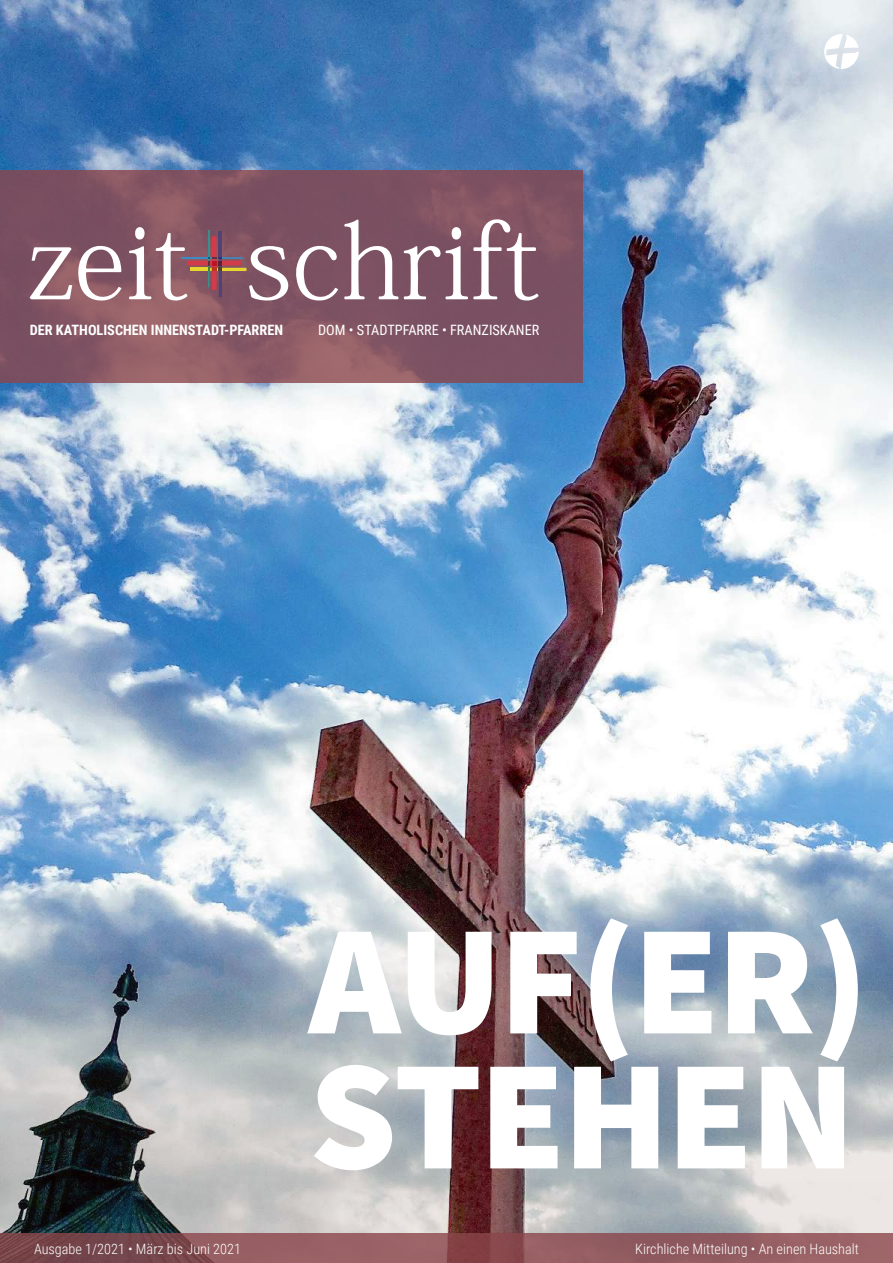
<style>
.page{position:relative;width:893px;height:1263px;background:#fff}
.page>*{position:absolute;margin:0;border:0;box-sizing:border-box;transform-origin:0 0}
.t1{font:900 156.45px/135px "Source Sans Pro";letter-spacing:-.02em;color:#fff}
.t2{font:300 14.25px "Roboto Condensed";color:#fff}
.t3{font:700 14.25px "Roboto Condensed";color:#fff}
.t4{font:14.25px "Roboto Condensed";color:#fff}
</style>
<div class="page">
<img style="left:0;top:0;width:893px;height:845px">
<img style="left:0;top:845px;width:893px;height:388px">
<div style="left:0;top:170px;width:583px;height:213px;background:#8b464b;opacity:.8"></div>
<hr style="left:222px;top:268px;width:24px;height:3px;background:#e7d630">
<hr style="left:222px;top:257px;width:21px;height:2px;background:#3d8bc4">
<svg style="left:30px;top:244px;width:92px;height:57px"></svg>
<svg style="left:249px;top:219px;width:149px;height:82px"></svg>
<svg style="left:404px;top:219px;width:135px;height:82px"></svg>
<div style="left:452px;top:227px;width:9px;height:13px;background:#fff;border-radius:50%"></div>
<svg style="left:129px;top:227px;width:112px;height:74px;background:#9a6f78"></svg>
<div style="left:0;top:1233px;width:893px;height:30px;background:#8b464b;opacity:.8"></div>
<svg style="left:824px;top:34px;width:35px;height:35px"></svg>
<p class="t3" style="left:30px;top:324px;width:255px">DER KATHOLISCHEN INNENSTADT-PFARREN</p>
<p class="t4" style="left:318px;top:324px;width:223px">DOM • STADTPFARRE • FRANZISKANER</p>
<h1 class="t1" style="left:309px;top:927px;width:561px">AUF(ER)<br>STEHEN</h1>
<p class="t2" style="left:34px;top:1243px;width:208px">Ausgabe 1/2021 • März bis Juni 2021</p>
<p class="t2" style="left:635px;top:1243px;width:225px">Kirchliche Mitteilung • An einen Haushalt</p>
</div>
